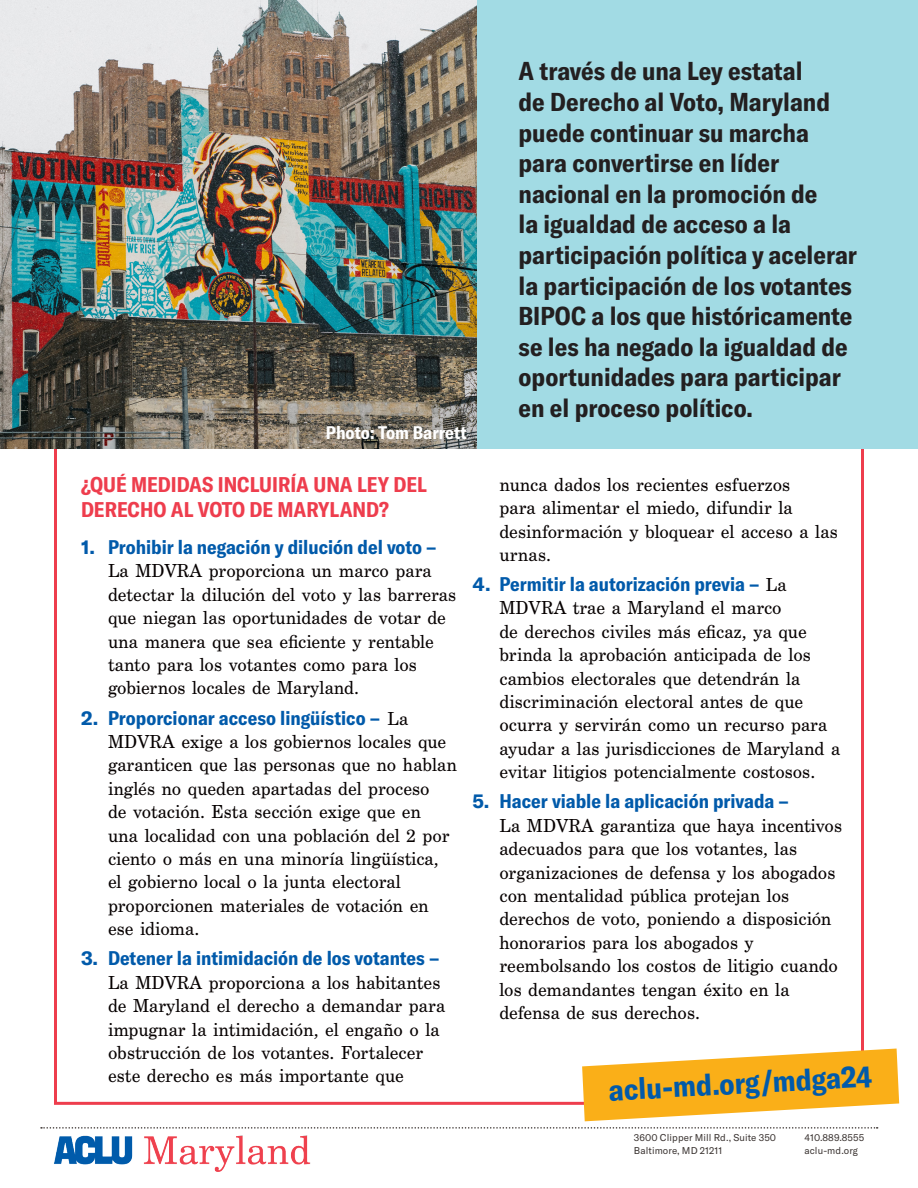
<style>
.page{position:relative;width:918px;height:1188px;background:#fff}
.page>*{position:absolute;margin:0;border:0;box-sizing:border-box;transform-origin:0 0}
.t1{font:700 condensed 30px "GT America";color:#015aaa}
.t2{font:700 condensed 25.5px/30.6px "GT America";color:#231f20}
.t3{font:700 condensed 21px/25.2px "GT America";color:#ee3d4d}
.t4{font:19.5px/23.4px "Century Schoolbook FS";color:#060100}
.t5{font:700 condensed 18px "GT America";color:#fff}
.t6{font:9.75px/12.3px "GT America";letter-spacing:.01em;color:#3a3331}
.s1{font-family:"GT America";font-weight:700;color:#015aaa}
.s2{font-family:"GT America";font-weight:700;font-stretch:condensed;color:#015aaa}
</style>
<div class="page">
<svg style="left:41px;top:1127px;width:837px;height:2px"></svg>
<img style="left:54px;top:1135px;width:257px;height:37px">
<div style="left:472px;top:0;width:446px;height:448px;background:#a2dbe4"></div>
<svg style="left:582px;top:1049px;width:317px;height:72px"></svg>
<img style="left:0;top:0;width:476px;height:448px">
<p class="t5" style="left:326px;top:421px;width:142px">Photo: Tom Barrett</p>
<p class="t2" style="left:519px;top:56px;width:340px">A través de una Ley estatal<br>de Derecho al Voto, Maryland puede continuar su marcha para convertirse en líder nacional en la promoción de<br>la igualdad de acceso a la participación política y acelerar la participación de los votantes<br>BIPOC a los que históricamente se les ha negado la igualdad de oportunidades para participar en el proceso político.</p>
<p class="t3" style="left:81px;top:472px;width:347px">¿QUÉ MEDIDAS INCLUIRÍA UNA LEY DEL<br>DERECHO AL VOTO DE MARYLAND?</p>
<p class="t4" style="left:108px;top:536px;width:350px;text-indent:-27px"><span class="s1">1.</span> <span class="s2">Prohibir la negación y dilución del voto – </span>La MDVRA proporciona un marco para detectar la dilución del voto y las barreras que niegan las oportunidades de votar de una manera que sea eficiente y rentable tanto para los votantes como para los gobiernos locales de Maryland.</p>
<p class="t4" style="left:108px;top:707px;width:351px;text-indent:-27px"><span class="s1">2.</span> <span class="s2">Proporcionar acceso lingüístico –</span> La MDVRA exige a los gobiernos locales que garanticen que las personas que no hablan inglés no queden apartadas del proceso<br>de votación. Esta sección exige que en<br>una localidad con una población del 2 por ciento o más en una minoría lingüística, el gobierno local o la junta electoral proporcionen materiales de votación en ese idioma.</p>
<p class="t4" style="left:108px;top:948px;width:339px;text-indent:-27px"><span class="s1">3.</span> <span class="s2">Detener la intimidación de los votantes – </span>La MDVRA proporciona a los habitantes de Maryland el derecho a demandar para impugnar la intimidación, el engaño o la obstrucción de los votantes. Fortalecer este derecho es más importante que</p>
<p class="t4" style="left:500px;top:473px;width:340px">nunca dados los recientes esfuerzos<br>para alimentar el miedo, difundir la desinformación y bloquear el acceso a las urnas.</p>
<p class="t4" style="left:500px;top:573px;width:342px;text-indent:-27px"><span class="s1">4.</span> <span class="s2">Permitir la autorización previa –</span> La MDVRA trae a Maryland el marco<br>de derechos civiles más eficaz, ya que brinda la aprobación anticipada de los cambios electorales que detendrán la discriminación electoral antes de que ocurra y servirán como un recurso para ayudar a las jurisdicciones de Maryland a evitar litigios potencialmente costosos.</p>
<p class="t4" style="left:500px;top:791px;width:344px;text-indent:-27px"><span class="s1">5.</span> <span class="s2">Hacer viable la aplicación privada –<br></span>La MDVRA garantiza que haya incentivos adecuados para que los votantes, las organizaciones de defensa y los abogados con mentalidad pública protejan los derechos de voto, poniendo a disposición honorarios para los abogados y reembolsando los costos de litigio cuando los demandantes tengan éxito en la defensa de sus derechos.</p>
<p class="t1" style="left:608px;top:1072px;width:266px;rotate:-3deg">aclu-md.org/mdga24</p>
<p class="t6" style="left:634px;top:1132px;width:144px">3600 Clipper Mill Rd., Suite 350<br>Baltimore, MD 21211</p>
<p class="t6" style="left:804px;top:1132px;width:61px">410.889.8555 aclu-md.org</p>
</div>
